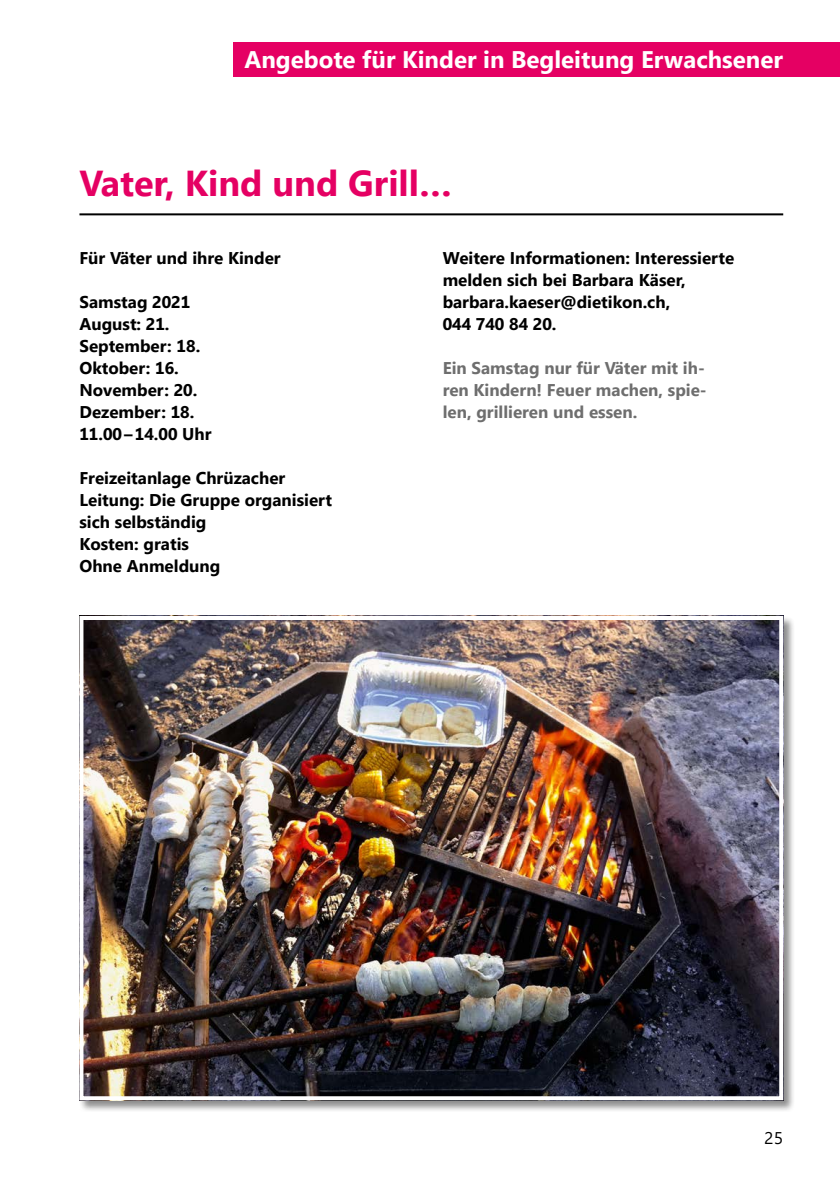
<style>
.page{position:relative;width:840px;height:1191px;background:#fff}
.page>*{position:absolute;margin:0;border:0;box-sizing:border-box;transform-origin:0 0}
.t1{font:700 36px "Segoe UI Tab";color:#e50063}
.t2{font:700 24px "Segoe UI Tab";color:#fff}
.t3{font:700 17px/22px "Segoe UI Tab";color:#000}
.t4{font:700 17px/22px "Segoe UI Tab";color:#6e6e6e;text-align:justify}
.t5{font:17px "Segoe UI Tab";color:#000}
</style>
<div class="page">
<div style="left:233px;top:43px;width:606px;height:34px;background:#e50063"></div>
<hr style="left:79px;top:213px;width:703px;height:2px;background:#000">
<div style="left:79px;top:615px;width:715px;height:497px;background:#000;opacity:.45"></div>
<img style="left:84px;top:621px;width:693px;height:474px">
<div style="left:79px;top:616px;width:703px;height:484px;border:4px solid #fff"></div>
<h2 class="t2" style="left:244px;top:37px;width:539px">Angebote für Kinder in Begleitung Erwachsener</h2>
<h1 class="t1" style="left:79px;top:150px;width:374px">Vater, Kind und Grill…</h1>
<p class="t3" style="left:79px;top:245px;width:203px">Für Väter und ihre Kinder</p>
<p class="t3" style="left:79px;top:289px;width:133px">Samstag 2021<br>August: 21.<br>September: 18.<br>Oktober: 16.<br>November: 20.<br>Dezember: 18.<br>11.00 – 14.00 Uhr</p>
<p class="t3" style="left:79px;top:465px;width:254px">Freizeitanlage Chrüzacher<br>Leitung: Die Gruppe organisiert sich selbständig<br>Kosten: gratis<br>Ohne Anmeldung</p>
<p class="t3" style="left:442px;top:245px;width:293px">Weitere Informationen: Interessierte melden sich bei Barbara Käser, barbara.kaeser@dietikon.ch,<br>044 740 84 20.</p>
<p class="t4" style="left:442px;top:355px;width:265px">Ein Samstag nur für Väter mit ih&shy;ren Kindern! Feuer machen, spie&shy;len, grillieren und essen.</p>
<p class="t5" style="left:763px;top:1122px;width:21px">25</p>
</div>
